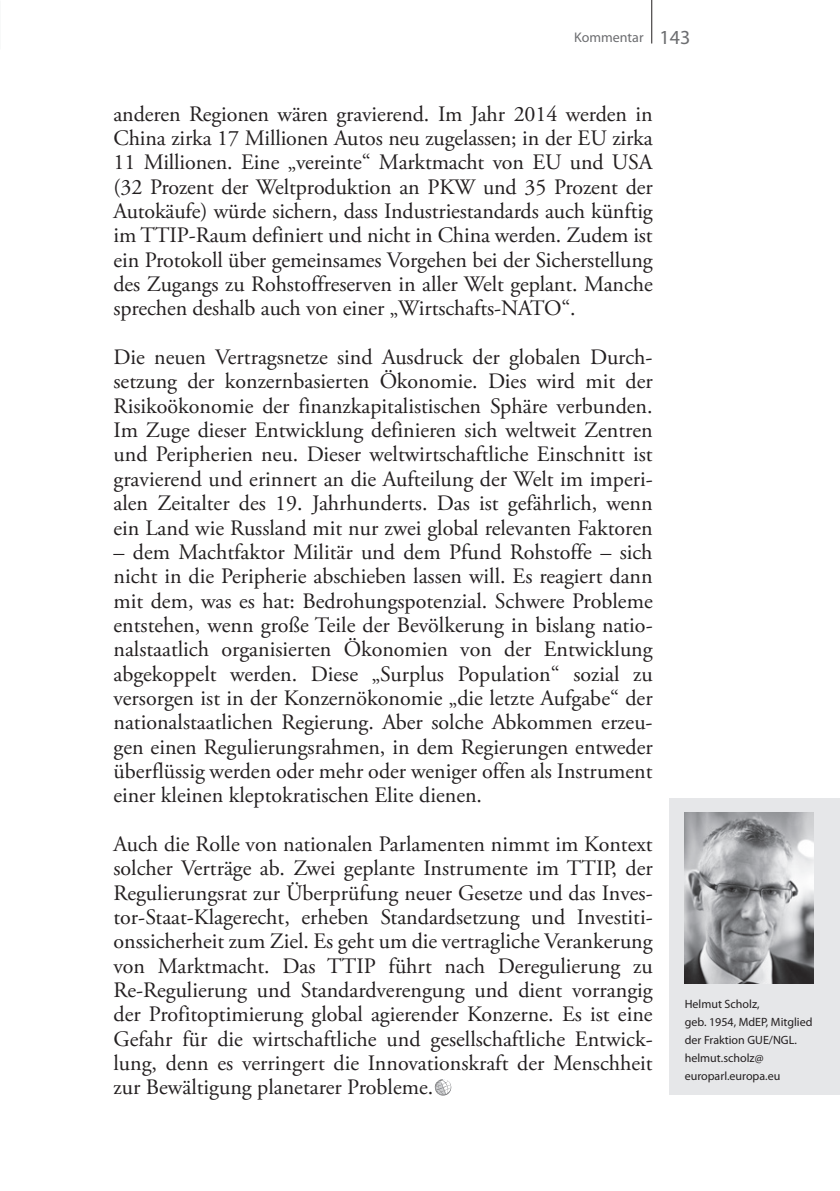
<style>
.page{position:relative;width:840px;height:1191px;background:#fff}
.page>*{position:absolute;margin:0;border:0;box-sizing:border-box;transform-origin:0 0}
.t1{font:22px/24.4px "Adobe Garamond Pro";color:#231f20;text-align:justify}
.t2{font:14px "Myriad Pro";color:#6c6d70}
.t3{font:12px/18px "Myriad Pro";color:#231f20}
.s1{font-size:20px}
</style>
<div class="page">
<hr style="left:651px;top:0;width:1px;height:44px;background:#231f20">
<svg style="left:434px;top:1079px;width:17px;height:17px"></svg>
<div style="left:669px;top:797px;width:170px;height:297px;background:#e6e7e9"></div>
<img style="left:684px;top:812px;width:129px;height:171px">
<p class="t2" style="left:574px;top:28px;width:118px">Kommentar <span class="s1">143</span></p>
<p class="t1" style="left:113px;top:102px;width:540px">anderen Regionen wären gravierend. Im Jahr 2014 werden in China zirka 17 Millionen Autos neu zugelassen; in der EU zirka 11 Millionen. Eine „vereinte“ Marktmacht von EU und USA (32 Prozent der Weltproduktion an PKW und 35 Prozent der Autokäufe) würde sichern, dass Industriestandards auch künftig im TTIP-Raum definiert und nicht in China werden. Zudem ist ein Protokoll über gemeinsames Vorgehen bei der Sicherstellung des Zugangs zu Rohstoffreserven in aller Welt geplant. Manche sprechen deshalb auch von einer „Wirtschafts-NATO“.</p>
<p class="t1" style="left:113px;top:346px;width:540px">Die neuen Vertragsnetze sind Ausdruck der globalen Durch&shy;setzung der konzernbasierten Ökonomie. Dies wird mit der Risikoökonomie der finanzkapitalistischen Sphäre verbunden.<br>Im Zuge dieser Entwicklung definieren sich weltweit Zentren und Peripherien neu. Dieser weltwirtschaftliche Einschnitt ist gravierend und erinnert an die Aufteilung der Welt im imperi&shy;alen Zeitalter des 19. Jahrhunderts. Das ist gefährlich, wenn ein Land wie Russland mit nur zwei global relevanten Faktoren</p>
<p class="t1" style="left:113px;top:540px;width:540px">– dem Machtfaktor Militär und dem Pfund Rohstoffe – sich nicht in die Peripherie abschieben lassen will. Es reagiert dann mit dem, was es hat: Bedrohungspotenzial. Schwere Probleme entstehen, wenn große Teile der Bevölkerung in bislang natio&shy;nalstaatlich organisierten Ökonomien von der Entwicklung abgekoppelt werden. Diese „Surplus Population“ sozial zu versorgen ist in der Konzernökonomie „die letzte Aufgabe“ der nationalstaatlichen Regierung. Aber solche Abkommen erzeu&shy;gen einen Regulierungsrahmen, in dem Regierungen entweder überflüssig werden oder mehr oder weniger offen als Instrument einer kleinen kleptokratischen Elite dienen.</p>
<p class="t1" style="left:113px;top:832px;width:540px">Auch die Rolle von nationalen Parlamenten nimmt im Kontext solcher Verträge ab. Zwei geplante Instrumente im TTIP, der Regulierungsrat zur Überprüfung neuer Gesetze und das Inves&shy;tor-Staat-Klagerecht, erheben Standardsetzung und Investiti&shy;onssicherheit zum Ziel. Es geht um die vertragliche Verankerung von Marktmacht. Das TTIP führt nach Deregulierung zu Re-Regulierung und Standardverengung und dient vorrangig der Profitoptimierung global agierender Konzerne. Es ist eine Gefahr für die wirtschaftliche und gesellschaftliche Entwick&shy;lung, denn es verringert die Innovationskraft der Menschheit zur Bewältigung planetarer Probleme.</p>
<p class="t3" style="left:684px;top:994px;width:129px">Helmut Scholz,<br>geb. 1954, MdEP, Mitglied der Fraktion GUE/NGL. helmut.scholz@ europarl.europa.eu</p>
</div>
